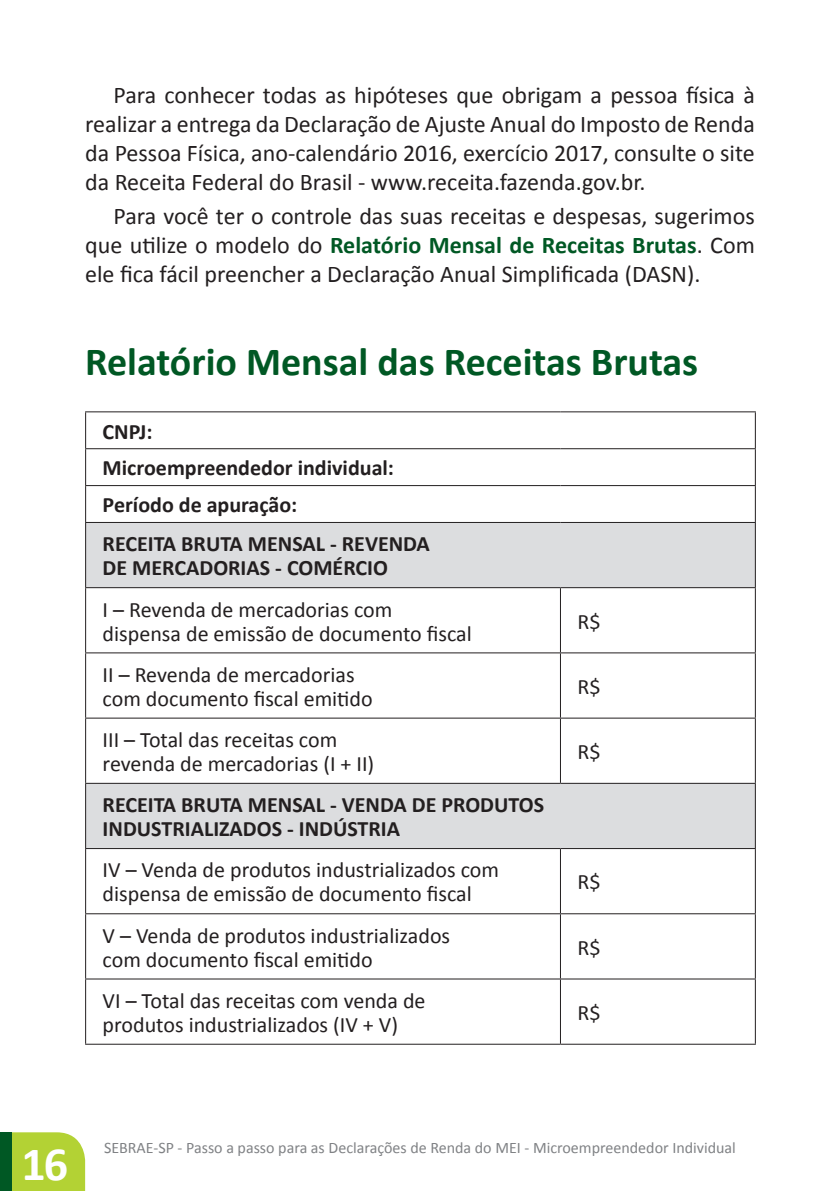
<style>
.page{position:relative;width:840px;height:1191px;background:#fff}
.page>*{position:absolute;margin:0;border:0;box-sizing:border-box;transform-origin:0 0}
.t1{font:700 48px "Calibri";color:#fff}
.t2{font:700 40px "Calibri";color:#005824}
.t3{font:24px/28.8px "Calibri";color:#231f20;text-align:justify}
.t4{font:22px/24px "Calibri";color:#231f20}
.t5{font:700 22px/36.8px "Calibri";color:#231f20}
.t6{font:16px "Calibri";color:#808285}
.s1{font-weight:700;color:#005824}
</style>
<div class="page">
<div style="left:11px;top:1132px;width:74px;height:59px;background:#b3d234"></div>
<div style="left:0;top:1132px;width:11px;height:59px;background:#005824"></div>
<svg style="left:86px;top:523px;width:668px;height:325px"></svg>
<hr style="left:85px;top:411px;width:475px;height:1px;background:#231f20">
<hr style="left:85px;top:412px;width:1px;height:36px;background:#231f20">
<hr style="left:560px;top:411px;width:195px;height:1px;background:#231f20">
<hr style="left:754px;top:412px;width:1px;height:36px;background:#231f20">
<hr style="left:85px;top:448px;width:475px;height:1px;background:#231f20">
<hr style="left:85px;top:449px;width:1px;height:36px;background:#231f20">
<hr style="left:560px;top:448px;width:195px;height:1px;background:#231f20">
<hr style="left:754px;top:449px;width:1px;height:36px;background:#231f20">
<hr style="left:85px;top:485px;width:475px;height:1px;background:#231f20">
<hr style="left:85px;top:486px;width:1px;height:36px;background:#231f20">
<hr style="left:560px;top:485px;width:195px;height:1px;background:#231f20">
<hr style="left:754px;top:486px;width:1px;height:36px;background:#231f20">
<hr style="left:85px;top:522px;width:475px;height:1px;background:#231f20">
<hr style="left:85px;top:523px;width:1px;height:64px;background:#231f20">
<hr style="left:560px;top:522px;width:195px;height:1px;background:#231f20">
<hr style="left:754px;top:523px;width:1px;height:64px;background:#231f20">
<hr style="left:85px;top:587px;width:475px;height:1px;background:#231f20">
<hr style="left:85px;top:588px;width:1px;height:64px;background:#231f20">
<hr style="left:560px;top:587px;width:195px;height:1px;background:#231f20">
<hr style="left:559px;top:588px;width:1px;height:64px;background:#231f20">
<hr style="left:754px;top:588px;width:1px;height:64px;background:#231f20">
<hr style="left:85px;top:652px;width:475px;height:1px;background:#231f20">
<hr style="left:85px;top:653px;width:1px;height:64px;background:#231f20">
<hr style="left:560px;top:652px;width:195px;height:1px;background:#231f20">
<hr style="left:559px;top:653px;width:1px;height:64px;background:#231f20">
<hr style="left:754px;top:653px;width:1px;height:64px;background:#231f20">
<hr style="left:85px;top:717px;width:475px;height:1px;background:#231f20">
<hr style="left:85px;top:718px;width:1px;height:65px;background:#231f20">
<hr style="left:560px;top:717px;width:195px;height:1px;background:#231f20">
<hr style="left:559px;top:718px;width:1px;height:65px;background:#231f20">
<hr style="left:754px;top:718px;width:1px;height:65px;background:#231f20">
<hr style="left:85px;top:783px;width:475px;height:1px;background:#231f20">
<hr style="left:85px;top:784px;width:1px;height:64px;background:#231f20">
<hr style="left:560px;top:783px;width:195px;height:1px;background:#231f20">
<hr style="left:754px;top:784px;width:1px;height:64px;background:#231f20">
<hr style="left:85px;top:848px;width:475px;height:1px;background:#231f20">
<hr style="left:85px;top:849px;width:1px;height:64px;background:#231f20">
<hr style="left:560px;top:848px;width:195px;height:1px;background:#231f20">
<hr style="left:559px;top:849px;width:1px;height:64px;background:#231f20">
<hr style="left:754px;top:849px;width:1px;height:64px;background:#231f20">
<hr style="left:85px;top:913px;width:475px;height:1px;background:#231f20">
<hr style="left:85px;top:914px;width:1px;height:64px;background:#231f20">
<hr style="left:560px;top:913px;width:195px;height:1px;background:#231f20">
<hr style="left:559px;top:914px;width:1px;height:64px;background:#231f20">
<hr style="left:754px;top:914px;width:1px;height:64px;background:#231f20">
<hr style="left:85px;top:978px;width:475px;height:1px;background:#231f20">
<hr style="left:85px;top:979px;width:1px;height:64px;background:#231f20">
<hr style="left:560px;top:978px;width:195px;height:1px;background:#231f20">
<hr style="left:559px;top:979px;width:1px;height:64px;background:#231f20">
<hr style="left:754px;top:979px;width:1px;height:64px;background:#231f20">
<hr style="left:85px;top:1043px;width:475px;height:1px;background:#231f20">
<hr style="left:560px;top:1043px;width:195px;height:1px;background:#231f20">
<p class="t3" style="left:85px;top:81px;width:670px;text-indent:28px">Para conhecer todas as hipóteses que obrigam a pessoa física à realizar a entrega da Declaração de Ajuste Anual do Imposto de Renda da Pessoa Física, ano-calendário 2016, exercício 2017, consulte o site da Receita Federal do Brasil - www.receita.fazenda.gov.br.</p>
<p class="t3" style="left:85px;top:202px;width:670px;text-indent:28px">Para você ter o controle das suas receitas e despesas, sugerimos que utilize o modelo do <span class="s1">Relatório Mensal de Receitas Brutas</span>. Com ele fica fácil preencher a Declaração Anual Simplificada (DASN).</p>
<h2 class="t2" style="left:85px;top:336px;width:614px">Relatório Mensal das Receitas Brutas</h2>
<p class="t5" style="left:103px;top:413px;width:293px">CNPJ:<br>Microempreendedor individual:<br>Período de apuração:</p>
<p class="t5" style="left:103px;top:532px;width:328px;line-height:24px">RECEITA BRUTA MENSAL - REVENDA<br>DE MERCADORIAS - COMÉRCIO</p>
<p class="t4" style="left:103px;top:597px;width:370px">I – Revenda de mercadorias com dispensa de emissão de documento fiscal</p>
<p class="t4" style="left:577px;top:609px;width:25px">R$</p>
<p class="t4" style="left:103px;top:662px;width:271px">II – Revenda de mercadorias com documento fiscal emitido</p>
<p class="t4" style="left:577px;top:674px;width:25px">R$</p>
<p class="t4" style="left:103px;top:728px;width:273px">III – Total das receitas com revenda de mercadorias (I + II)</p>
<p class="t4" style="left:577px;top:740px;width:25px">R$</p>
<p class="t5" style="left:103px;top:793px;width:442px;line-height:24px">RECEITA BRUTA MENSAL - VENDA DE PRODUTOS<br>INDUSTRIALIZADOS - INDÚSTRIA</p>
<p class="t4" style="left:103px;top:858px;width:397px">IV – Venda de produtos industrializados com dispensa de emissão de documento fiscal</p>
<p class="t4" style="left:577px;top:870px;width:25px">R$</p>
<p class="t4" style="left:103px;top:923px;width:349px">V – Venda de produtos industrializados com documento fiscal emitido</p>
<p class="t4" style="left:577px;top:935px;width:25px">R$</p>
<p class="t4" style="left:103px;top:988px;width:324px">VI – Total das receitas com venda de produtos industrializados (IV + V)</p>
<p class="t4" style="left:577px;top:1000px;width:25px">R$</p>
<h1 class="t1" style="left:22px;top:1133px;width:48px">16</h1>
<p class="t6" style="left:104px;top:1137px;width:633px">SEBRAE-SP - Passo a passo para as Declarações de Renda do MEI - Microempreendedor Individual</p>
</div>
